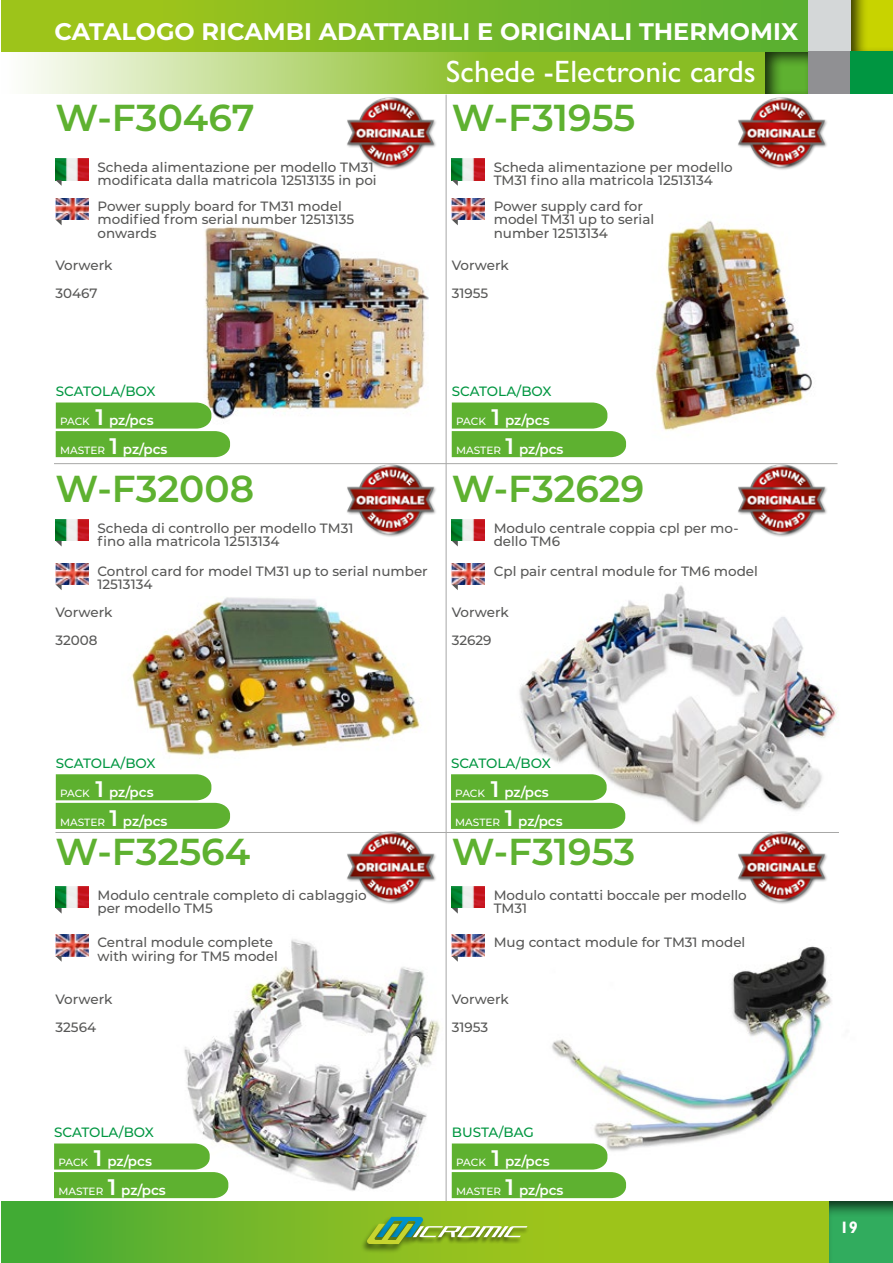
<style>
.page{position:relative;width:893px;height:1263px;background:#fff}
.page>*{position:absolute;margin:0;border:0;box-sizing:border-box;transform-origin:0 0}
.t1{font:600 37.5px "Montserrat";color:#5eb130}
.t2{font:500 31.05px "Gill Sans Nova";color:#fff}
.t3{font:700 24px "Montserrat";color:#fff}
.t4{font:700 16.5px "Gill Sans";color:#fff}
.t5{font:500 13.5px/13.5px "Montserrat";color:#575756}
.t6{font:600 13.5px "Montserrat";color:#fff}
.t7{font:500 13.5px "Montserrat";letter-spacing:-.005em;color:#009641}
.t8{font:500 10.5px "Montserrat";color:#fff}
.s1{font-weight:500;font-size:10.5px}
.s2{font-size:22.5px}
.s3{font-weight:600;font-size:22.5px}
.s4{font-weight:600;font-size:13.5px}
</style>
<div class="page">
<svg style="left:1px;top:51px;width:762px;height:43px;background:#add169"></svg>
<div style="left:848px;top:0;width:45px;height:53px;background:#000;opacity:.75"></div>
<div style="left:763px;top:51px;width:46px;height:45px;background:#000;opacity:.75"></div>
<div style="left:808px;top:0;width:42px;height:51px;background:#d4d7d8"></div>
<div style="left:808px;top:51px;width:42px;height:43px;background:#909093"></div>
<div style="left:850px;top:51px;width:43px;height:43px;background:#009641"></div>
<div style="left:1px;top:0;width:807px;height:51px;background:linear-gradient(to right,#a7c718,#55ae34)"></div>
<svg style="left:1px;top:1201px;width:827px;height:62px;background:#80bb24"></svg>
<div style="left:828px;top:1201px;width:65px;height:62px;background:#000;opacity:.75"></div>
<img style="left:204px;top:174px;width:242px;height:278px">
<img style="left:626px;top:220px;width:188px;height:226px">
<img style="left:131px;top:597px;width:290px;height:159px">
<img style="left:519px;top:585px;width:320px;height:239px">
<img style="left:184px;top:939px;width:256px;height:252px">
<img style="left:552px;top:946px;width:280px;height:205px">
<svg style="left:56px;top:402px;width:174px;height:55px;background:#6eb746"></svg>
<svg style="left:56px;top:774px;width:174px;height:55px;background:#70ba48"></svg>
<svg style="left:54px;top:1143px;width:174px;height:55px;background:#70ba48"></svg>
<svg style="left:452px;top:402px;width:174px;height:55px;background:#71ba48"></svg>
<svg style="left:451px;top:774px;width:174px;height:55px;background:#6fb846"></svg>
<svg style="left:452px;top:1143px;width:174px;height:55px;background:#70b947"></svg>
<img style="left:56px;top:159px;width:32px;height:21px">
<svg style="left:56px;top:180px;width:6px;height:6px"></svg>
<img style="left:56px;top:198px;width:32px;height:22px">
<svg style="left:56px;top:220px;width:6px;height:5px"></svg>
<img style="left:452px;top:159px;width:33px;height:21px">
<svg style="left:452px;top:180px;width:6px;height:6px"></svg>
<img style="left:452px;top:198px;width:33px;height:22px">
<svg style="left:452px;top:220px;width:6px;height:5px"></svg>
<img style="left:56px;top:520px;width:32px;height:21px">
<svg style="left:56px;top:541px;width:6px;height:5px"></svg>
<img style="left:56px;top:563px;width:32px;height:21px">
<svg style="left:56px;top:584px;width:6px;height:6px"></svg>
<img style="left:452px;top:520px;width:33px;height:21px">
<svg style="left:452px;top:541px;width:6px;height:5px"></svg>
<img style="left:452px;top:563px;width:33px;height:21px">
<svg style="left:452px;top:584px;width:6px;height:6px"></svg>
<img style="left:56px;top:887px;width:32px;height:21px">
<svg style="left:56px;top:908px;width:6px;height:6px"></svg>
<img style="left:56px;top:935px;width:32px;height:21px">
<svg style="left:56px;top:956px;width:6px;height:6px"></svg>
<img style="left:452px;top:887px;width:33px;height:21px">
<svg style="left:452px;top:908px;width:6px;height:6px"></svg>
<img style="left:452px;top:935px;width:33px;height:21px">
<svg style="left:452px;top:956px;width:6px;height:6px"></svg>
<img style="left:347px;top:97px;width:89px;height:73px">
<img style="left:738px;top:95px;width:89px;height:75px">
<img style="left:335px;top:464px;width:110px;height:73px">
<img style="left:726px;top:464px;width:110px;height:73px">
<img style="left:347px;top:831px;width:89px;height:73px">
<img style="left:738px;top:831px;width:89px;height:73px">
<hr style="left:446px;top:95px;width:1px;height:1106px;background:#a8a8a7">
<hr style="left:54px;top:463px;width:783px;height:1px;background:#a8a8a7">
<hr style="left:55px;top:832px;width:784px;height:1px;background:#a8a8a7">
<div style="left:370px;top:1216px;width:56px;height:30px;background:#91c021"></div>
<div style="left:360px;top:1223px;width:56px;height:30px;background:#000;opacity:.5"></div>
<div style="left:499px;top:1226px;width:30px;height:18px;background:#9bc31c"></div>
<svg style="left:366px;top:1217px;width:161px;height:27px;background:#8eb84b"></svg>
<h3 class="t3" style="left:54px;top:14px;width:745px">CATALOGO RICAMBI ADATTABILI E ORIGINALI THERMOMIX</h3>
<h2 class="t2" style="left:446px;top:53px;width:312px">Schede -Electronic cards</h2>
<h1 class="t1" style="left:56px;top:91px;width:200px">W-F30467</h1>
<h1 class="t1" style="left:452px;top:91px;width:185px">W-F31955</h1>
<p class="t5" style="left:97px;top:160px;width:281px">Scheda alimentazione per modello TM31 modificata dalla matricola 12513135 in poi</p>
<p class="t5" style="left:97px;top:199px;width:258px">Power supply board for TM31 model modified from serial number 12513135 onwards</p>
<p class="t5" style="left:494px;top:160px;width:241px">Scheda alimentazione per modello<br>TM31 fino alla matricola 12513134</p>
<p class="t5" style="left:494px;top:199px;width:162px">Power supply card for model TM31 up to serial number 12513134</p>
<p class="t5" style="left:55px;top:251px;width:59px;line-height:27.8px">Vorwerk<br>30467</p>
<p class="t5" style="left:452px;top:251px;width:59px;line-height:27.8px">Vorwerk<br>31955</p>
<p class="t7" style="left:56px;top:382px;width:101px">SCATOLA/BOX</p>
<p class="t7" style="left:452px;top:382px;width:101px">SCATOLA/BOX</p>
<p class="t6" style="left:60px;top:411px;width:95px"><span class="s1">PACK</span> <span class="s2">1</span> pz/pcs</p>
<p class="t8" style="left:60px;top:443px;width:109px">MASTER <span class="s3">1</span> <span class="s4">pz/pcs</span></p>
<p class="t6" style="left:456px;top:411px;width:95px"><span class="s1">PACK</span> <span class="s2">1</span> pz/pcs</p>
<p class="t8" style="left:456px;top:443px;width:109px">MASTER <span class="s3">1</span> <span class="s4">pz/pcs</span></p>
<h1 class="t1" style="left:56px;top:462px;width:200px">W-F32008</h1>
<h1 class="t1" style="left:452px;top:462px;width:194px">W-F32629</h1>
<p class="t5" style="left:97px;top:521px;width:257px">Scheda di controllo per modello TM31 fino alla matricola 12513134</p>
<p class="t5" style="left:97px;top:564px;width:332px">Control card for model TM31 up to serial number<br>12513134</p>
<p class="t5" style="left:494px;top:521px;width:246px">Modulo centrale coppia cpl per mo&shy;dello TM6</p>
<p class="t5" style="left:494px;top:564px;width:266px">Cpl pair central module for TM6 model</p>
<p class="t5" style="left:55px;top:598px;width:59px;line-height:27.8px">Vorwerk<br>32008</p>
<p class="t5" style="left:452px;top:598px;width:59px;line-height:27.8px">Vorwerk<br>32629</p>
<p class="t7" style="left:56px;top:754px;width:101px">SCATOLA/BOX</p>
<p class="t7" style="left:451px;top:754px;width:101px">SCATOLA/BOX</p>
<p class="t6" style="left:60px;top:782px;width:95px"><span class="s1">PACK</span> <span class="s2">1</span> pz/pcs</p>
<p class="t8" style="left:60px;top:815px;width:109px">MASTER <span class="s3">1</span> <span class="s4">pz/pcs</span></p>
<p class="t6" style="left:455px;top:782px;width:95px"><span class="s1">PACK</span> <span class="s2">1</span> pz/pcs</p>
<p class="t8" style="left:455px;top:815px;width:109px">MASTER <span class="s3">1</span> <span class="s4">pz/pcs</span></p>
<h1 class="t1" style="left:56px;top:825px;width:196px">W-F32564</h1>
<h1 class="t1" style="left:452px;top:825px;width:185px">W-F31953</h1>
<p class="t5" style="left:97px;top:888px;width:271px">Modulo centrale completo di cablaggio per modello TM5</p>
<p class="t5" style="left:97px;top:935px;width:182px">Central module complete with wiring for TM5 model</p>
<p class="t5" style="left:494px;top:888px;width:255px">Modulo contatti boccale per modello<br>TM31</p>
<p class="t5" style="left:494px;top:935px;width:253px">Mug contact module for TM31 model</p>
<p class="t5" style="left:55px;top:985px;width:59px;line-height:27.8px">Vorwerk<br>32564</p>
<p class="t5" style="left:452px;top:985px;width:59px;line-height:27.8px">Vorwerk<br>31953</p>
<p class="t7" style="left:54px;top:1123px;width:101px">SCATOLA/BOX</p>
<p class="t7" style="left:452px;top:1123px;width:84px">BUSTA/BAG</p>
<p class="t6" style="left:58px;top:1152px;width:95px"><span class="s1">PACK</span> <span class="s2">1</span> pz/pcs</p>
<p class="t8" style="left:58px;top:1184px;width:109px">MASTER <span class="s3">1</span> <span class="s4">pz/pcs</span></p>
<p class="t6" style="left:456px;top:1152px;width:95px"><span class="s1">PACK</span> <span class="s2">1</span> pz/pcs</p>
<p class="t8" style="left:456px;top:1184px;width:109px">MASTER <span class="s3">1</span> <span class="s4">pz/pcs</span></p>
<p class="t4" style="left:840px;top:1218px;width:20px">19</p>
</div>
